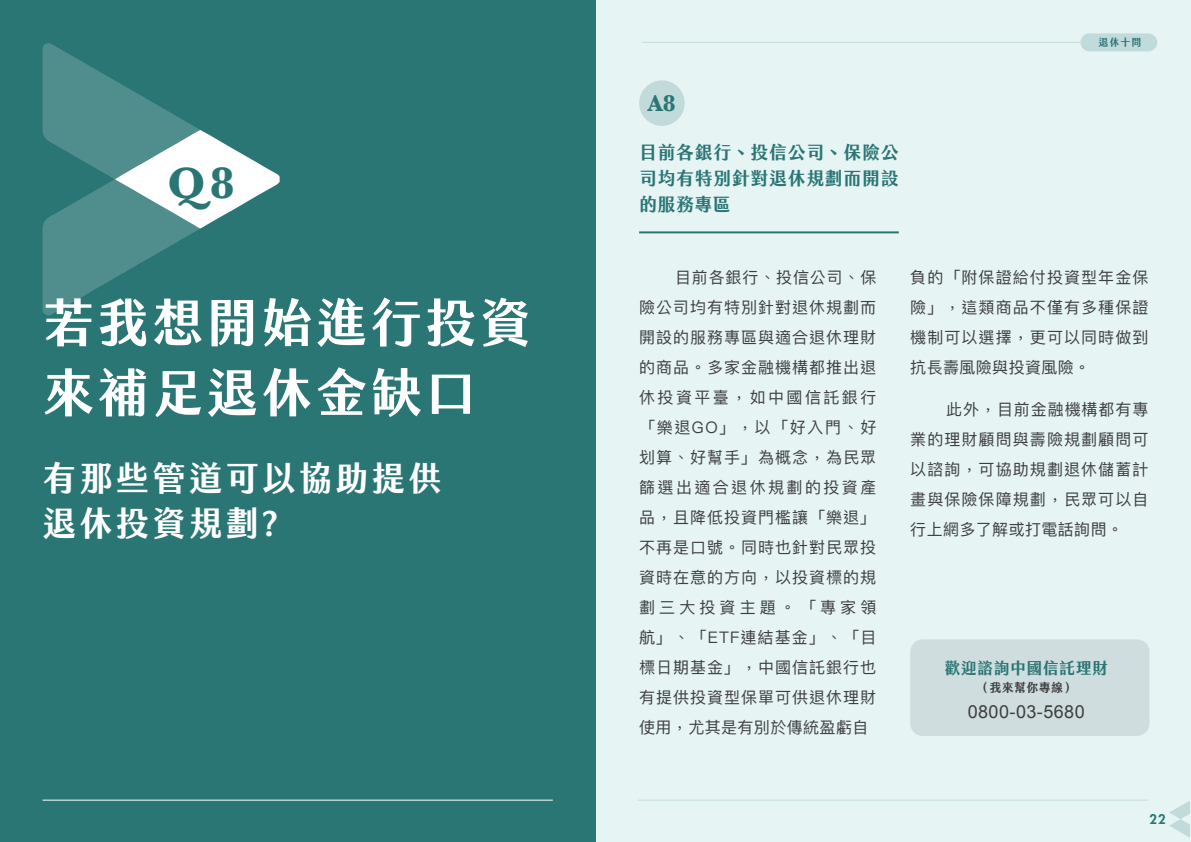
<style>
.page{position:relative;width:1191px;height:842px;background:#fff}
.page>*{position:absolute;margin:0;border:0;box-sizing:border-box;transform-origin:0 0}
.t1{font:52px/70px "jf jinxuan fresh 2.2 bold";letter-spacing:.05em;color:#fff}
.t2{font:700 45.6px "Baskerville";color:#2a7674}
.t3{font:34px/45px "jf jinxuan fresh 2.2 bold";letter-spacing:.075em;color:#fff}
.t4{font:700 23.6px "Baskerville";color:#2a7674}
.t5{font:18px/26px "jf jinxuan fresh 2.2 bold";letter-spacing:.03em;color:#2a7674;text-align:justify}
.t6{font:18px "Arial";letter-spacing:.025em;color:#3e3e3f}
.t7{font:16px/30px "Ping Fang TC";letter-spacing:.07em;color:#3e3e3f;text-align:justify}
.t8{font:16px "jf jinxuan fresh 2.2 bold";letter-spacing:.025em;color:#2a7674}
.t9{font:800 13px "Futura Std";color:#2a7674}
.t10{font:12px "jf jinxuan fresh 2.2 bold";letter-spacing:.025em;color:#3e3e3f}
.t11{font:10px "jf jinxuan fresh 2.2 bold";color:#2a7674}
</style>
<div class="page">
<div style="left:595px;top:0;width:596px;height:842px;background:#e6f4f4"></div>
<div style="left:0;top:0;width:595px;height:842px;background:#2a7674"></div>
<hr style="left:43px;top:800px;width:510px;height:1px;background:#fff">
<svg style="left:43px;top:43px;width:157px;height:272px;fill:#4f8e8c"></svg>
<svg style="left:115px;top:130px;width:165px;height:98px"></svg>
<svg style="left:1169px;top:801px;width:21px;height:36px"></svg>
<hr style="left:638px;top:800px;width:510px;height:1px;background:#2a7674">
<hr style="left:639px;top:231px;width:259px;height:2px;background:#2a7674">
<div style="left:639px;top:80px;width:45px;height:46px;background:#c1dbda;border-radius:50%"></div>
<div style="left:1080px;top:33px;width:77px;height:18px;background:#c1dbda;border-radius:9px"></div>
<hr style="left:642px;top:42px;width:438px;height:1px;background:#2a7674">
<div style="left:910px;top:639px;width:239px;height:97px;background:#cfddde;border-radius:12px"></div>
<h2 class="t2" style="left:167px;top:151px;width:69px">Q8</h2>
<h1 class="t1" style="left:43px;top:290px;width:490px">若我想開始進行投資來補足退休金缺口</h1>
<h3 class="t3" style="left:43px;top:457px;width:401px">有那些管道可以協助提供退休投資規劃?</h3>
<h3 class="t4" style="left:647px;top:87px;width:29px">A8</h3>
<p class="t5" style="left:639px;top:140px;width:261px">目前各銀行、投信公司、保險公司均有特別針對退休規劃而開設的服務專區</p>
<p class="t11" style="left:1098px;top:37px;width:44px">退休十問</p>
<p class="t7" style="left:639px;top:262px;width:239px;text-indent:36px">目前各銀行、投信公司、保險公司均有特別針對退休規劃而開設的服務專區與適合退休理財的商品。多家金融機構都推出退休投資平臺，如中國信託銀行「樂退GO」，以「好入門、好划算、好幫手」為概念，為民眾篩選出適合退休規劃的投資產品，且降低投資門檻讓「樂退」不再是口號。同時也針對民眾投資時在意的方向，以投資標的規劃三大投資主題。「專家領航」、「ETF連結基金」、「目標日期基金」，中國信託銀行也有提供投資型保單可供退休理財使用，尤其是有別於傳統盈虧自</p>
<p class="t7" style="left:910px;top:262px;width:240px">負的「附保證給付投資型年金保險」，這類商品不僅有多種保證機制可以選擇，更可以同時做到抗長壽風險與投資風險。</p>
<p class="t7" style="left:910px;top:394px;width:240px;text-indent:36px">此外，目前金融機構都有專業的理財顧問與壽險規劃顧問可以諮詢，可協助規劃退休儲蓄計畫與保險保障規劃，民眾可以自行上網多了解或打電話詢問。</p>
<p class="t8" style="left:944px;top:659px;width:165px">歡迎諮詢中國信託理財</p>
<p class="t10" style="left:977px;top:681px;width:100px">（我來幫你專線）</p>
<p class="t6" style="left:967px;top:700px;width:119px">0800-03-5680</p>
<p class="t9" style="left:1149px;top:811px;width:18px">22</p>
</div>
